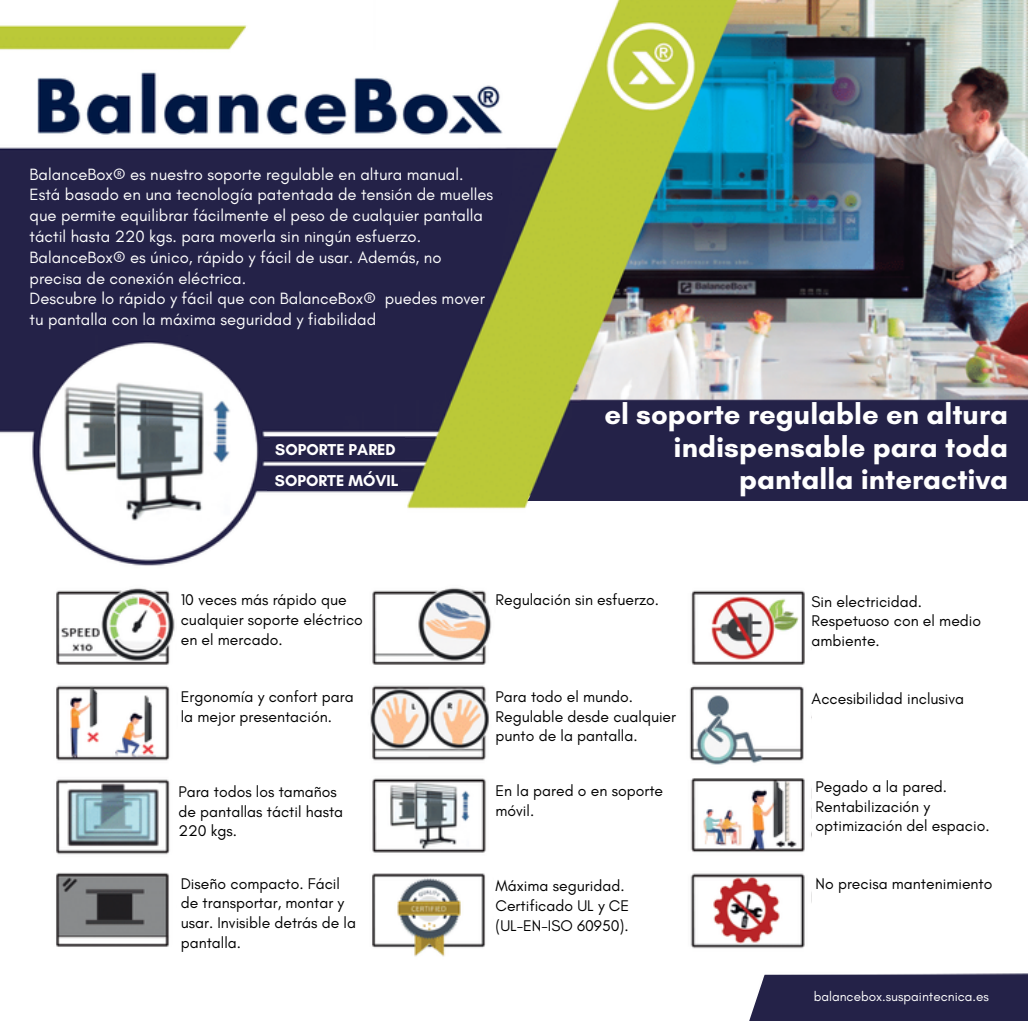
<style>
.page{position:relative;width:1028px;height:1021px;background:#fff}
.page>*{position:absolute;margin:0;border:0;box-sizing:border-box;transform-origin:0 0}
.t1{font:700 29.25px/32.2px "Glacial Indifference";color:#fff;text-align:right}
.t2{font:16.65px/20.9px "Glacial Indifference";color:#fff}
.t3{font:700 15.97px/30.6px "Glacial Indifference";color:#fff}
.t4{font:15.75px/19.8px "Glacial Indifference";color:#000}
.t5{font:13.5px "Glacial Indifference";color:#fff}
</style>
<div class="page">
<img style="left:0;top:0;width:1028px;height:975px">
<div style="left:16px;top:163px;width:427px;height:172px;background:#242248"></div>
<svg style="left:261px;top:154px;width:253px;height:190px"></svg>
<svg style="left:177px;top:315px;width:308px;height:103px"></svg>
<div style="left:527px;top:401px;width:501px;height:100px;background:#242248"></div>
<div style="left:177px;top:585px;width:186px;height:74px;background:#fff"></div>
<div style="left:178px;top:687px;width:186px;height:74px;background:#fff"></div>
<div style="left:173px;top:783px;width:186px;height:75px;background:#fff"></div>
<div style="left:177px;top:875px;width:186px;height:85px;background:#fff"></div>
<div style="left:495px;top:592px;width:186px;height:67px;background:#fff"></div>
<div style="left:811px;top:592px;width:186px;height:67px;background:#fff"></div>
<div style="left:811px;top:690px;width:186px;height:67px;background:#fff"></div>
<div style="left:811px;top:873px;width:186px;height:67px;background:#fff"></div>
<div style="left:811px;top:778px;width:186px;height:67px;background:#fff"></div>
<div style="left:495px;top:778px;width:186px;height:67px;background:#fff"></div>
<div style="left:494px;top:873px;width:186px;height:67px;background:#fff"></div>
<div style="left:495px;top:688px;width:186px;height:67px;background:#fff"></div>
<div style="left:749px;top:975px;width:279px;height:46px;background:#242248"></div>
<div style="left:270px;top:437px;width:134px;height:22px;background:#242248"></div>
<div style="left:267px;top:468px;width:134px;height:23px;background:#242248"></div>
<p class="t2" style="left:30px;top:163px;width:465px">BalanceBox® es nuestro soporte regulable en altura manual.<br>Está basado en una tecnología patentada de tensión de muelles que permite equilibrar fácilmente el peso de cualquier pantalla táctil hasta 220 kgs. para moverla sin ningún esfuerzo.<br>BalanceBox® es único, rápido y fácil de usar. Además, no precisa de conexión eléctrica.<br>Descubre lo rápido y fácil que con BalanceBox® puedes mover tu pantalla con la máxima seguridad y fiabilidad</p>
<p class="t3" style="left:275px;top:434px;width:125px">SOPORTE PARED<br>SOPORTE MÓVIL</p>
<h1 class="t1" style="left:604px;top:398px;width:405px">el soporte regulable en altura indispensable para toda pantalla interactiva</h1>
<p class="t4" style="left:181px;top:590px;width:184px">10 veces más rápido que cualquier soporte eléctrico en el mercado.</p>
<p class="t4" style="left:181px;top:686px;width:175px">Ergonomía y confort para la mejor presentación.</p>
<p class="t4" style="left:178px;top:781px;width:166px">Para todos los tamaños de pantallas táctil hasta<br>220 kgs.</p>
<p class="t4" style="left:181px;top:873px;width:177px">Diseño compacto. Fácil de transportar, montar y usar. Invisible detrás de la pantalla.</p>
<p class="t4" style="left:495px;top:590px;width:165px">Regulación sin esfuerzo.</p>
<p class="t4" style="left:495px;top:686px;width:182px">Para todo el mundo.<br>Regulable desde cualquier punto de la pantalla.</p>
<p class="t4" style="left:495px;top:781px;width:169px">En la pared o en soporte móvil.</p>
<p class="t4" style="left:495px;top:876px;width:135px">Máxima seguridad.<br>Certificado UL y CE (UL-EN-ISO 60950).</p>
<p class="t4" style="left:811px;top:591px;width:171px">Sin electricidad.<br>Respetuoso con el medio ambiente.</p>
<p class="t4" style="left:811px;top:689px;width:154px">Accesibilidad inclusiva</p>
<p class="t4" style="left:815px;top:777px;width:175px">Pegado a la pared.<br>Rentabilización y optimización del espacio.</p>
<p class="t4" style="left:815px;top:873px;width:178px">No precisa mantenimiento</p>
<p class="t5" style="left:813px;top:988px;width:177px">balancebox.suspaintecnica.es</p>
</div>
